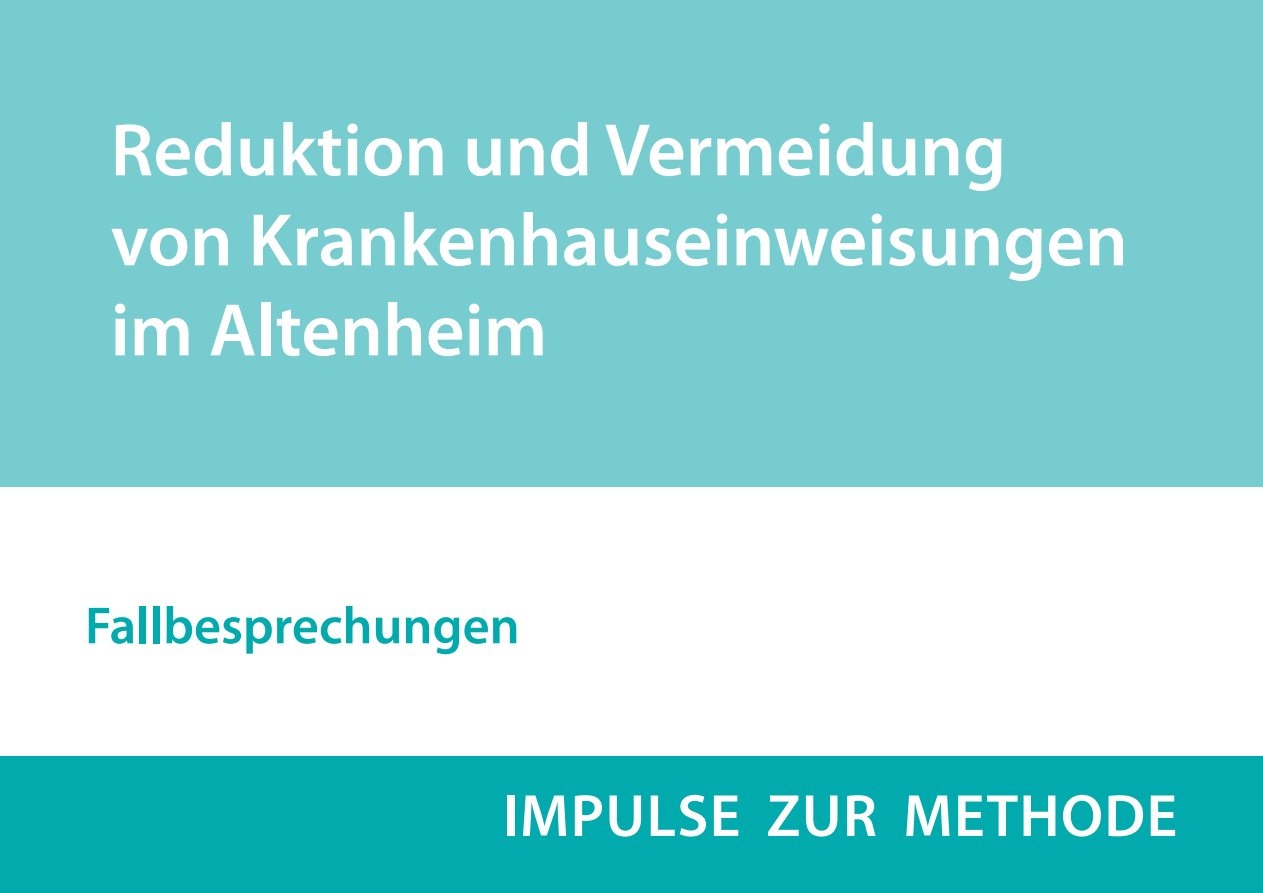
<style>
.page{position:relative;width:1263px;height:893px;background:#fff}
.page>*{position:absolute;margin:0;border:0;box-sizing:border-box;transform-origin:0 0}
.t1{font:600 75px/90px "Myriad Pro";color:#fff}
.t2{font:600 60px "Myriad Pro";letter-spacing:.02em;color:#fff}
.t3{font:600 52.5px "Myriad Pro";color:#00aaad}
</style>
<div class="page">
<div style="left:0;top:757px;width:1263px;height:136px;background:#00aaad"></div>
<div style="left:0;top:0;width:1263px;height:487px;background:#77ccd0"></div>
<p class="t1" style="left:111px;top:103px;width:1019px">Reduktion und Vermeidung von Krankenhauseinweisungen im Altenheim</p>
<p class="t3" style="left:85px;top:592px;width:436px">Fallbesprechungen</p>
<p class="t2" style="left:503px;top:778px;width:676px">Impulse zur Methode</p>
</div>
